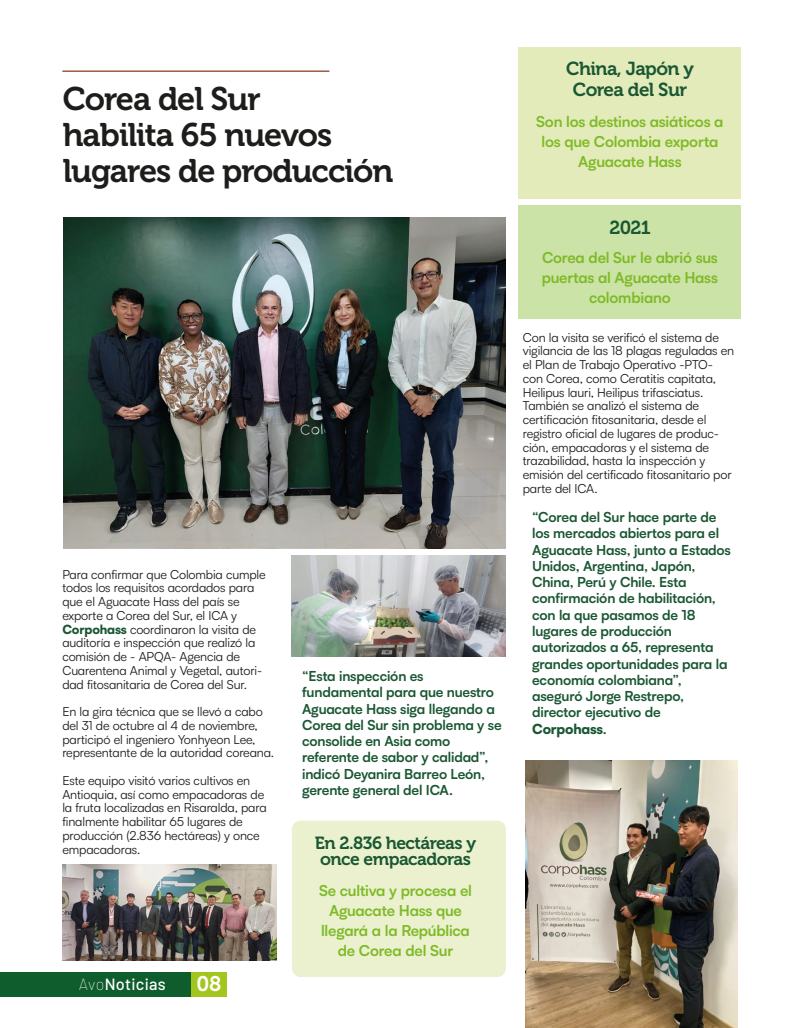
<style>
.page{position:relative;width:798px;height:1028px;background:#fff}
.page>*{position:absolute;margin:0;border:0;box-sizing:border-box;transform-origin:0 0}
.t1{font:32.5px/36.2px "Museo 700";letter-spacing:-.03em;color:#1d1d1b}
.t2{font:21px "Museo 700";color:#fff}
.t3{font:18.75px/21.2px "Museo 700";letter-spacing:-.03em;color:#1a5733;text-align:center}
.t4{font:17.5px/16.2px "Museo 700";letter-spacing:-.03em;color:#1a5733}
.t5{font:500 16.25px "Barlow";letter-spacing:.02em;color:#fff}
.t6{font:700 15px/20px "Satoshi";letter-spacing:-.015em;color:#7fba27;text-align:center}
.t7{font:700 13.75px/16.2px "Satoshi";letter-spacing:-.015em;color:#1a5733}
.t8{font:12.5px/13.8px "Satoshi";letter-spacing:-.015em;color:#1d1d1b}
.s1{font-weight:900;color:#1a5733}
.s2{font-weight:100}
.s3{font-weight:900}
</style>
<div class="page">
<div style="left:518px;top:205px;width:223px;height:114px;background:#cbe3a7"></div>
<div style="left:518px;top:47px;width:223px;height:152px;background:#e3ebba"></div>
<img style="left:64px;top:217px;width:441px;height:331px">
<hr style="left:62px;top:71px;width:267px;height:1px;background:#853b1b">
<div style="left:292px;top:820px;width:213px;height:157px;background:#ebf1cf;border-radius:8px"></div>
<img style="left:63px;top:864px;width:214px;height:96px">
<img style="left:525px;top:760px;width:211px;height:268px">
<img style="left:292px;top:555px;width:213px;height:102px">
<div style="left:0;top:972px;width:191px;height:24px;background:#0f5c2c"></div>
<div style="left:191px;top:972px;width:35px;height:24px;background:#a2c61e"></div>
<h1 class="t1" style="left:63px;top:81px;width:332px">Corea del Sur<br>habilita 65 nuevos lugares de producción</h1>
<p class="t8" style="left:62px;top:566px;width:205px">Para confirmar que Colombia cumple todos los requisitos acordados para que el Aguacate Hass del país se exporte a Corea del Sur, el ICA y <span class="s1">Corpohass</span> coordinaron la visita de auditoría e inspección que realizó la comisión de - APQA- Agencia de Cuarentena Animal y Vegetal, autori&shy;dad fitosanitaria de Corea del Sur.</p>
<p class="t8" style="left:62px;top:704px;width:213px">En la gira técnica que se llevó a cabo del 31 de octubre al 4 de noviembre, participó el ingeniero Yonhyeon Lee, representante de la autoridad coreana.</p>
<p class="t8" style="left:62px;top:773px;width:206px">Este equipo visitó varios cultivos en Antioquia, así como empacadoras de la fruta localizadas en Risaralda, para finalmente habilitar 65 lugares de producción (2.836 hectáreas) y once empacadoras.</p>
<h3 class="t5" style="left:79px;top:973px;width:88px"><span class="s2">Avo</span>Noticias</h3>
<h2 class="t2" style="left:196px;top:972px;width:26px">08</h2>
<p class="t7" style="left:302px;top:667px;width:201px">“Esta inspección es fundamental para que nuestro<br>Aguacate Hass siga llegando a<br>Corea del Sur sin problema y se consolide en Asia como referente de sabor y calidad”, indicó Deyanira Barreo León, gerente general del ICA.</p>
<h3 class="t4" style="left:315px;top:835px;width:162px">En 2.836 hectáreas y once empacadoras</h3>
<p class="t6" style="left:319px;top:879px;width:154px">Se cultiva y procesa el<br>Aguacate Hass que llegará a la República de Corea del Sur</p>
<h3 class="t3" style="left:566px;top:58px;width:129px">China, Japón y<br>Corea del Sur</h3>
<p class="t6" style="left:536px;top:111px;width:189px">Son los destinos asiáticos a los que Colombia exporta<br>Aguacate Hass</p>
<h3 class="t3" style="left:609px;top:217px;width:43px">2021</h3>
<p class="t6" style="left:541px;top:247px;width:177px">Corea del Sur le abrió sus puertas al Aguacate Hass colombiano</p>
<p class="t8" style="left:522px;top:329px;width:213px">Con la visita se verificó el sistema de vigilancia de las 18 plagas reguladas en el Plan de Trabajo Operativo -PTO&shy;con Corea, como Ceratitis capitata, Heilipus lauri, Heilipus trifasciatus.<br>También se analizó el sistema de certificación fitosanitaria, desde el registro oficial de lugares de produc&shy;ción, empacadoras y el sistema de trazabilidad, hasta la inspección y emisión del certificado fitosanitario por parte del ICA.</p>
<p class="t7" style="left:532px;top:508px;width:200px">“Corea del Sur hace parte de los mercados abiertos para el<br>Aguacate Hass, junto a Estados<br>Unidos, Argentina, Japón,<br>China, Perú y Chile. Esta confirmación de habilitación, con la que pasamos de 18 lugares de producción autorizados a 65, representa grandes oportunidades para la economía colombiana”, aseguró Jorge Restrepo, director ejecutivo de<br><span class="s3">Corpohass</span>.</p>
</div>
